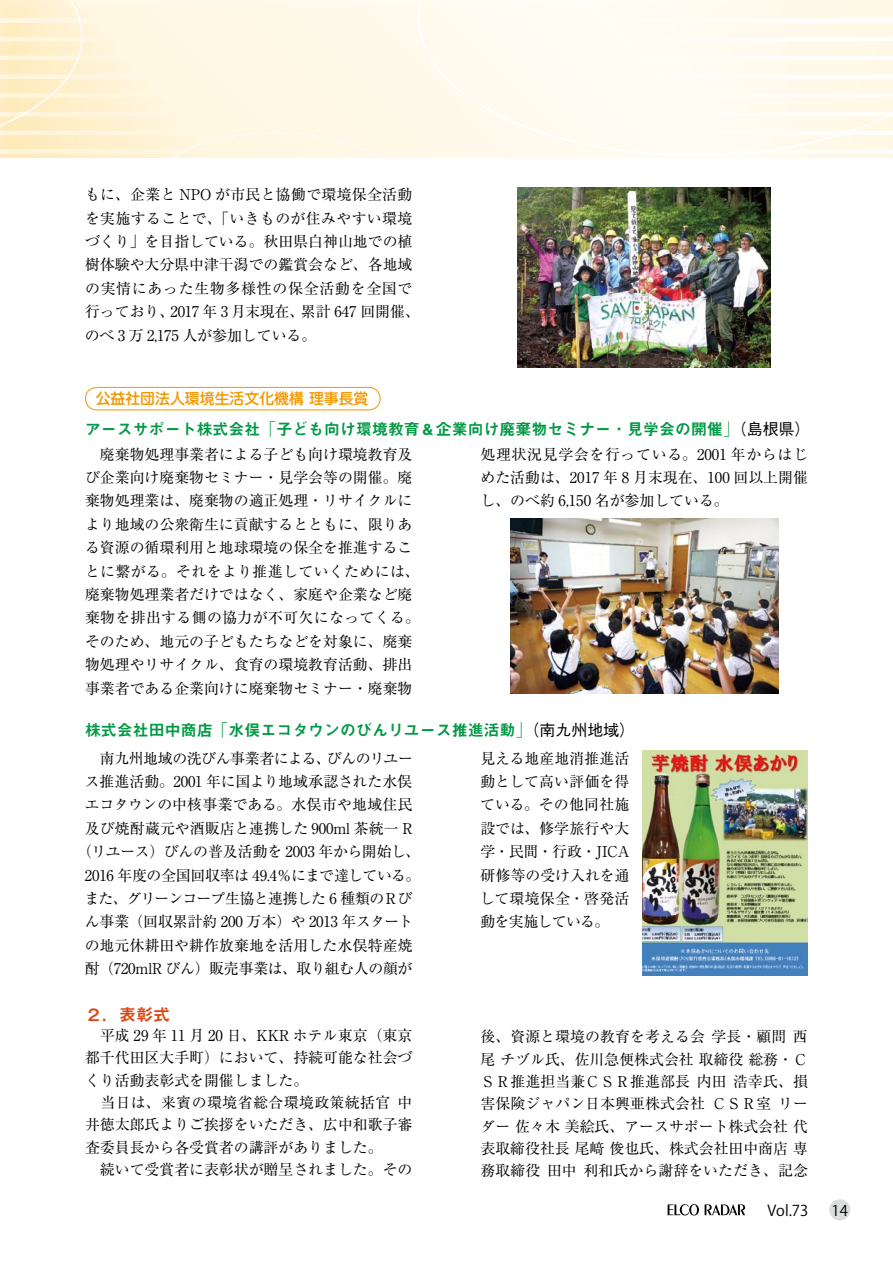
<style>
.page{position:relative;width:893px;height:1263px;background:#fff}
.page>*{position:absolute;margin:0;border:0;box-sizing:border-box;transform-origin:0 0}
.t1{font:16.95px "Midashi Go Pro MB31";color:#da4713}
.t2{font:15.9px "Midashi Go MB31";color:#094}
.t3{font:14.85px/23.4px "Ryumin Pro";color:#000}
.t4{font:500 14.85px "Shin M Go Pro";color:#f39700}
.t5{font:14.85px "Koz Go Pro";color:#000}
.s1{font-family:"Gothic BBB Pr 6 N";font-weight:500;color:#000}
</style>
<div class="page">
<img style="left:83px;top:23px;width:26px;height:14px">
<svg style="left:143px;top:132px;width:266px;height:25px;background:#fff7e3"></svg>
<svg style="left:418px;top:0;width:475px;height:156px"></svg>
<svg style="left:0;top:0;width:83px;height:157px;background:#fef0cd"></svg>
<div style="left:85px;top:387px;width:296px;height:23px;border:1px solid #f39700;border-radius:11px"></div>
<img style="left:642px;top:750px;width:166px;height:226px">
<img style="left:517px;top:187px;width:254px;height:181px">
<img style="left:510px;top:519px;width:268px;height:174px">
<div style="left:829px;top:1199px;width:21px;height:21px;background:#dcdddd;border-radius:50%"></div>
<svg style="left:668px;top:1204px;width:31px;height:11px"></svg>
<svg style="left:705px;top:1204px;width:40px;height:11px"></svg>
<p class="t3" style="left:85px;top:182px;width:337px">もに、企業と NPO が市民と協働で環境保全活動を実施することで、「いきものが住みやすい環境づくり」を目指している。秋田県白神山地での植樹体験や大分県中津干潟での鑑賞会など、各地域の実情にあった生物多様性の保全活動を全国で行っており、2017 年 3 月末現在、累計 647 回開催、のべ 3 万 2,175 人が参加している。</p>
<p class="t4" style="left:96px;top:386px;width:274px">公益社団法人環境生活文化機構 理事長賞</p>
<p class="t2" style="left:85px;top:419px;width:727px">アースサポート株式会社「子ども向け環境教育＆企業向け廃棄物セミナー・見学会の開催」<span class="s1">（島根県）</span></p>
<p class="t3" style="left:85px;top:441px;width:336px">　廃棄物処理事業者による子ども向け環境教育及び企業向け廃棄物セミナー・見学会等の開催。廃棄物処理業は、廃棄物の適正処理・リサイクルにより地域の公衆衛生に貢献するとともに、限りある資源の循環利用と地球環境の保全を推進することに繋がる。それをより推進していくためには、廃棄物処理業者だけではなく、家庭や企業など廃棄物を排出する側の協力が不可欠になってくる。そのため、地元の子どもたちなどを対象に、廃棄物処理やリサイクル、食育の環境教育活動、排出事業者である企業向けに廃棄物セミナー・廃棄物</p>
<p class="t3" style="left:480px;top:441px;width:329px;text-align:justify">処理状況見学会を行っている。2001 年からはじめた活動は、2017 年 8 月末現在、100 回以上開催し、のべ約 6,150 名が参加している。</p>
<p class="t2" style="left:85px;top:721px;width:552px">株式会社田中商店「水俣エコタウンのびんリユース推進活動」<span class="s1">（南九州地域）</span></p>
<p class="t3" style="left:77px;top:745px;width:345px;text-align:center">　南九州地域の洗びん事業者による、びんのリユース推進活動。2001 年に国より地域承認された水俣エコタウンの中核事業である。水俣市や地域住民及び焼酎蔵元や酒販店と連携した 900ml 茶統一 R（リユース）びんの普及活動を 2003 年から開始し、<br>2016 年度の全国回収率は 49.4％にまで達している。また、グリーンコープ生協と連携した 6 種類のＲびん事業（回収累計約 200 万本）や 2013 年スタートの地元休耕田や耕作放棄地を活用した水俣特産焼酎（720mlR びん）販売事業は、取り組む人の顔が</p>
<p class="t3" style="left:480px;top:745px;width:151px;text-align:justify">見える地産地消推進活動として高い評価を得ている。その他同社施設では、修学旅行や大学・民間・行政・JICA研修等の受け入れを通して環境保全・啓発活動を実施している。</p>
<p class="t1" style="left:85px;top:1001px;width:87px">２．表彰式</p>
<p class="t3" style="left:85px;top:1023px;width:329px;line-height:22.4px">　平成 29 年 11 月 20 日、KKR ホテル東京（東京都千代田区大手町）において、持続可能な社会づくり活動表彰式を開催しました。<br>　当日は、来賓の環境省総合環境政策統括官 中井徳太郎氏よりご挨拶をいただき、広中和歌子審査委員長から各受賞者の講評がありました。<br>　続いて受賞者に表彰状が贈呈されました。その</p>
<p class="t3" style="left:480px;top:1024px;width:329px;line-height:22.4px;text-align:justify">後、資源と環境の教育を考える会 学長・顧問 西尾 チヅル氏、佐川急便株式会社 取締役 総務・ＣＳＲ推進担当兼ＣＳＲ推進部長 内田 浩幸氏、損害保険ジャパン日本興亜株式会社 ＣＳＲ室 リーダー 佐々木 美絵氏、アースサポート株式会社 代表取締役社長 尾﨑 俊也氏、株式会社田中商店 専務取締役 田中 利和氏から謝辞をいただき、記念</p>
<p class="t5" style="left:767px;top:1200px;width:42px">Vol.73</p>
<p class="t5" style="left:832px;top:1200px;width:18px">14</p>
</div>
